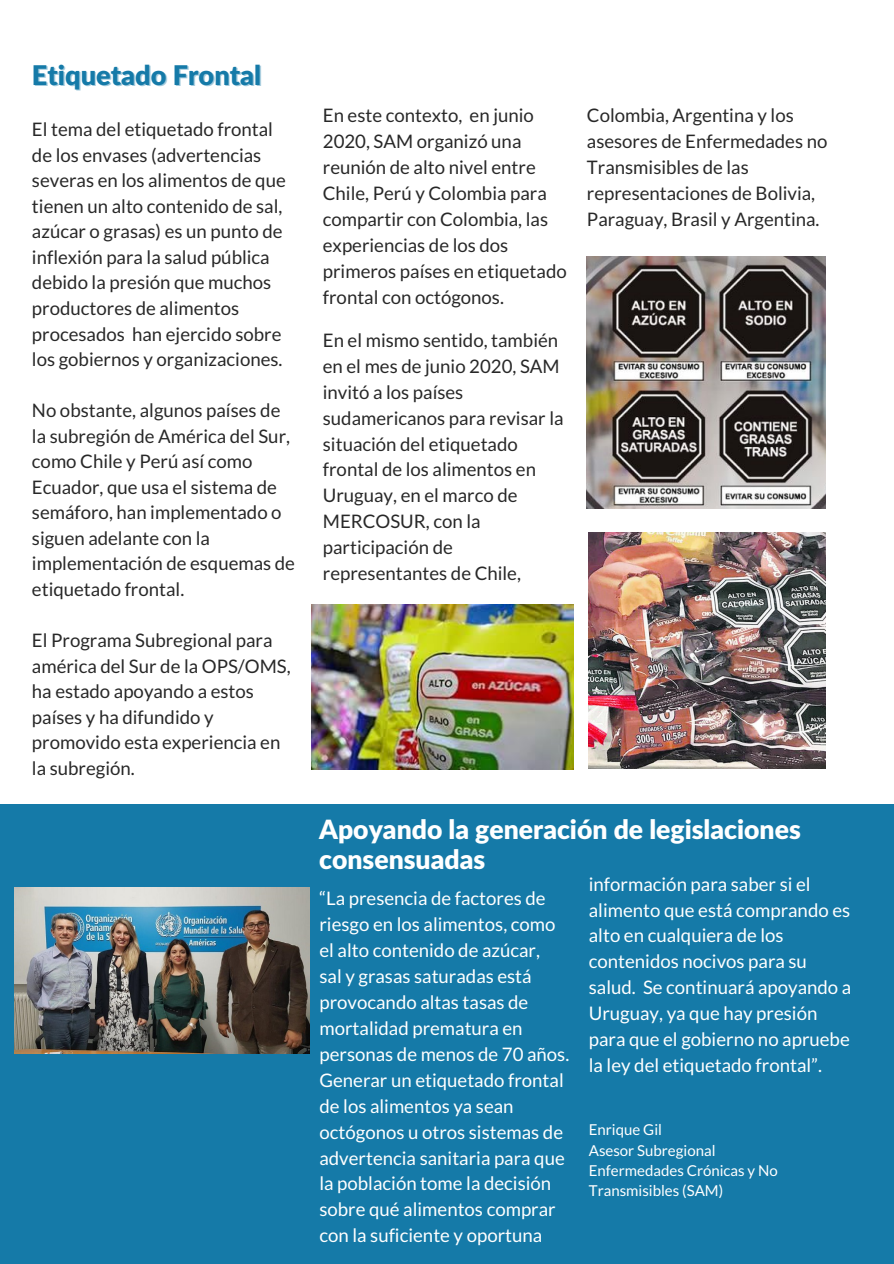
<style>
.page{position:relative;width:894px;height:1264px;background:#fff}
.page>*{position:absolute;margin:0;border:0;box-sizing:border-box;transform-origin:0 0}
.t1{font:900 27.15px "Lato Latin";color:#157aa8}
.t2{font:900 26.55px/30.5px "Lato Latin";color:#fff}
.t3{font:18.6px/25.5px "Lato";color:#282828}
.t4{font:18.6px/26px "Lato";color:#fff}
.t5{font:15px/20.2px "Lato";color:#fff}
</style>
<div class="page">
<div style="left:0;top:804px;width:893px;height:459px;background:#157aa8"></div>
<img style="left:586px;top:256px;width:239px;height:253px">
<img style="left:588px;top:532px;width:236px;height:236px">
<img style="left:312px;top:605px;width:261px;height:164px">
<img style="left:15px;top:888px;width:295px;height:165px">
<h1 class="t1" style="left:32px;top:63px;width:231px">Etiquetado Frontal</h1>
<p class="t3" style="left:32px;top:116px;width:255px">El tema del etiquetado frontal de los envases (advertencias severas en los alimentos de que tienen un alto contenido de sal, azúcar o grasas) es un punto de inflexión para la salud pública debido la presión que muchos productores de alimentos procesados han ejercido sobre los gobiernos y organizaciones.</p>
<p class="t3" style="left:32px;top:397px;width:264px">No obstante, algunos países de la subregión de América del Sur, como Chile y Perú así como<br>Ecuador, que usa el sistema de semáforo, han implementado o siguen adelante con la implementación de esquemas de etiquetado frontal.</p>
<p class="t3" style="left:32px;top:627px;width:260px">El Programa Subregional para américa del Sur de la OPS/OMS, ha estado apoyando a estos países y ha difundido y promovido esta experiencia en la subregión.</p>
<p class="t3" style="left:323px;top:102px;width:245px;line-height:26px">En este contexto, en junio<br>2020, SAM organizó una reunión de alto nivel entre<br>Chile, Perú y Colombia para compartir con Colombia, las experiencias de los dos primeros países en etiquetado frontal con octógonos.</p>
<p class="t3" style="left:323px;top:326px;width:242px;line-height:26px">En el mismo sentido, también en el mes de junio 2020, SAM invitó a los países sudamericanos para revisar la situación del etiquetado frontal de los alimentos en<br>Uruguay, en el marco de<br>MERCOSUR, con la participación de representantes de Chile,</p>
<p class="t3" style="left:586px;top:102px;width:242px;line-height:26px">Colombia, Argentina y los asesores de Enfermedades no<br>Transmisibles de las representaciones de Bolivia,<br>Paraguay, Brasil y Argentina.</p>
<h2 class="t2" style="left:319px;top:815px;width:483px">Apoyando la generación de legislaciones consensuadas</h2>
<p class="t4" style="left:319px;top:885px;width:251px">“La presencia de factores de riesgo en los alimentos, como el alto contenido de azúcar,<br>sal y grasas saturadas está provocando altas tasas de mortalidad prematura en personas de menos de 70 años.<br>Generar un etiquetado frontal de los alimentos ya sean octógonos u otros sistemas de advertencia sanitaria para que la población tome la decisión sobre qué alimentos comprar con la suficiente y oportuna</p>
<p class="t4" style="left:588px;top:870px;width:264px">información para saber si el alimento que está comprando es alto en cualquiera de los contenidos nocivos para su salud. Se continuará apoyando a<br>Uruguay, ya que hay presión para que el gobierno no apruebe la ley del etiquetado frontal”.</p>
<p class="t5" style="left:588px;top:1119px;width:190px">Enrique Gil<br>Asesor Subregional<br>Enfermedades Crónicas y No<br>Transmisibles (SAM)</p>
</div>
